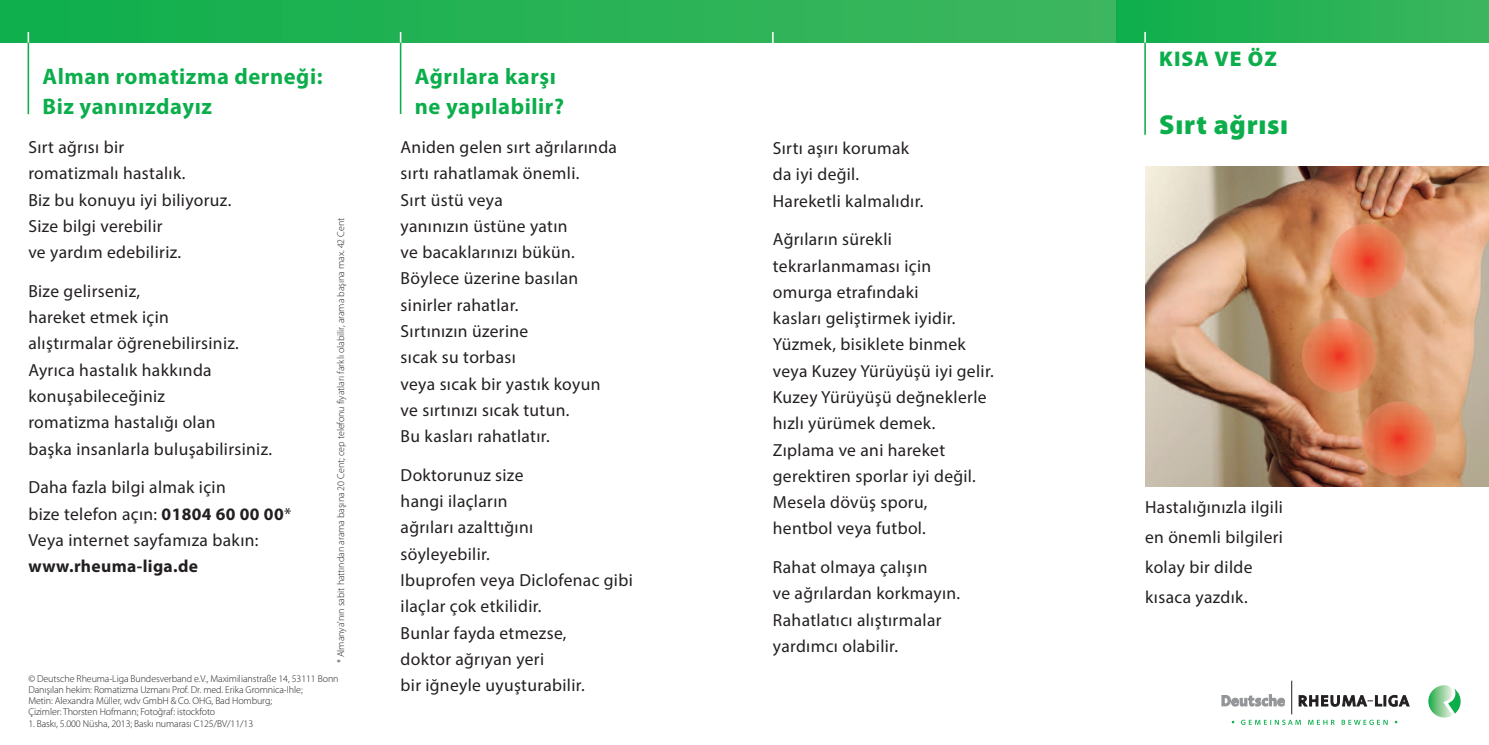
<style>
.page{position:relative;width:1489px;height:745px;background:#fff}
.page>*{position:absolute;margin:0;border:0;box-sizing:border-box;transform-origin:0 0}
.t1{font:900 27.5px "Myriad Pro";letter-spacing:.025em;color:#0cae4c}
.t2{font:700 22.5px/30px "Myriad Pro";letter-spacing:.025em;color:#0cae4c}
.t3{font:900 21.25px "Myriad Pro";letter-spacing:.05em;color:#0cae4c}
.t4{font:17.5px/26.2px "Myriad Pro";letter-spacing:.02em;color:#231f20}
.t5{font:700 17.5px "Myriad Pro";letter-spacing:.02em;color:#231f20}
.t6{font:300 10px/11.2px "Myriad Pro";letter-spacing:-.01em;color:#231f20}
.s1{font-weight:700}
</style>
<div class="page">
<div style="left:0;top:0;width:1120px;height:43px;background:linear-gradient(to right,#0faf4c,#3fb65f)"></div>
<div style="left:1116px;top:0;width:372px;height:43px;background:linear-gradient(to right,#0eaf4c,#3db65e)"></div>
<img style="left:1145px;top:167px;width:343px;height:318px">
<svg style="left:1221px;top:694px;width:63px;height:11px"></svg>
<hr style="left:1291px;top:680px;width:1px;height:33px;background:#231f20">
<svg style="left:1298px;top:695px;width:110px;height:10px"></svg>
<svg style="left:1428px;top:685px;width:32px;height:32px"></svg>
<svg style="left:1241px;top:719px;width:59px;height:5px"></svg>
<svg style="left:1308px;top:719px;width:26px;height:5px"></svg>
<svg style="left:1341px;top:719px;width:46px;height:5px"></svg>
<hr style="left:1144px;top:43px;width:1px;height:92px;background:#0cae4c">
<hr style="left:28px;top:43px;width:1px;height:71px;background:#0cae4c">
<hr style="left:400px;top:43px;width:1px;height:71px;background:#0cae4c">
<img style="left:1330px;top:223px;width:75px;height:75px">
<img style="left:1361px;top:401px;width:74px;height:74px">
<img style="left:1301px;top:318px;width:74px;height:74px">
<p class="t2" style="left:43px;top:63px;width:281px">Alman romatizma derneği:<br>Biz yanınızdayız</p>
<p class="t4" style="left:28px;top:135px;width:204px">Sırt ağrısı bir<br>romatizmalı hastalık.<br>Biz bu konuyu iyi biliyoruz.<br>Size bilgi verebilir<br>ve yardım edebiliriz.</p>
<p class="t4" style="left:28px;top:279px;width:245px">Bize gelirseniz,<br>hareket etmek için<br>alıştırmalar öğrenebilirsiniz.<br>Ayrıca hastalık hakkında konuşabileceğiniz<br>romatizma hastalığı olan<br>başka insanlarla buluşabilirsiniz.</p>
<p class="t4" style="left:28px;top:475px;width:264px">Daha fazla bilgi almak için<br>bize telefon açın: <span class="s1">01804 60 00 00</span>*<br>Veya internet sayfamıza bakın:</p>
<p class="t5" style="left:28px;top:559px;width:171px">www.rheuma-liga.de</p>
<p class="t6" style="left:336px;top:663px;width:447px;rotate:-90deg">* Almanya'nın sabit hattından arama başına 20 Cent; cep telefonu fiyatları farklı olabilir, arama başına max. 42 Cent</p>
<p class="t6" style="left:28px;top:673px;width:312px">© Deutsche Rheuma-Liga Bundesverband e.V., Maximilianstraße 14, 53111 Bonn Danışılan hekim: Romatizma Uzmanı Prof. Dr. med. Erika Gromnica-Ihle;<br>Metin: Alexandra Müller, wdv GmbH &amp; Co. OHG, Bad Homburg;<br>Çizimler: Thorsten Hofmann; Fotoğraf: istockfoto</p>
<p class="t6" style="left:28px;top:718px;width:226px">1. Baskı, 5.000 Nüsha, 2013; Baskı numarası C125/BV/11/13</p>
<p class="t2" style="left:415px;top:63px;width:151px">Ağrılara karşı ne yapılabilir?</p>
<p class="t4" style="left:400px;top:135px;width:218px">Aniden gelen sırt ağrılarında sırtı rahatlamak önemli.<br>Sırt üstü veya<br>yanınızın üstüne yatın<br>ve bacaklarınızı bükün.<br>Böylece üzerine basılan sinirler rahatlar.<br>Sırtınızın üzerine<br>sıcak su torbası<br>veya sıcak bir yastık koyun ve sırtınızı sıcak tutun.<br>Bu kasları rahatlatır.</p>
<p class="t4" style="left:400px;top:463px;width:234px">Doktorunuz size<br>hangi ilaçların<br>ağrıları azalttığını<br>söyleyebilir.<br>Ibuprofen veya Diclofenac gibi ilaçlar çok etkilidir.<br>Bunlar fayda etmezse,<br>doktor ağrıyan yeri<br>bir iğneyle uyuşturabilir.</p>
<p class="t4" style="left:772px;top:136px;width:152px">Sırtı aşırı korumak da iyi değil.<br>Hareketli kalmalıdır.</p>
<p class="t4" style="left:772px;top:227px;width:222px">Ağrıların sürekli tekrarlanmaması için omurga etrafındaki<br>kasları geliştirmek iyidir.<br>Yüzmek, bisiklete binmek veya Kuzey Yürüyüşü iyi gelir.<br>Kuzey Yürüyüşü değneklerle hızlı yürümek demek.<br>Zıplama ve ani hareket gerektiren sporlar iyi değil.<br>Mesela dövüş sporu,<br>hentbol veya futbol.</p>
<p class="t4" style="left:772px;top:555px;width:189px">Rahat olmaya çalışın<br>ve ağrılardan korkmayın.<br>Rahatlatıcı alıştırmalar yardımcı olabilir.</p>
<p class="t3" style="left:1159px;top:50px;width:119px">KISA VE ÖZ</p>
<h1 class="t1" style="left:1159px;top:114px;width:130px">Sırt ağrısı</h1>
<p class="t4" style="left:1144px;top:493px;width:139px;line-height:29.8px">Hastalığınızla ilgili en önemli bilgileri kolay bir dilde kısaca yazdık.</p>
</div>
